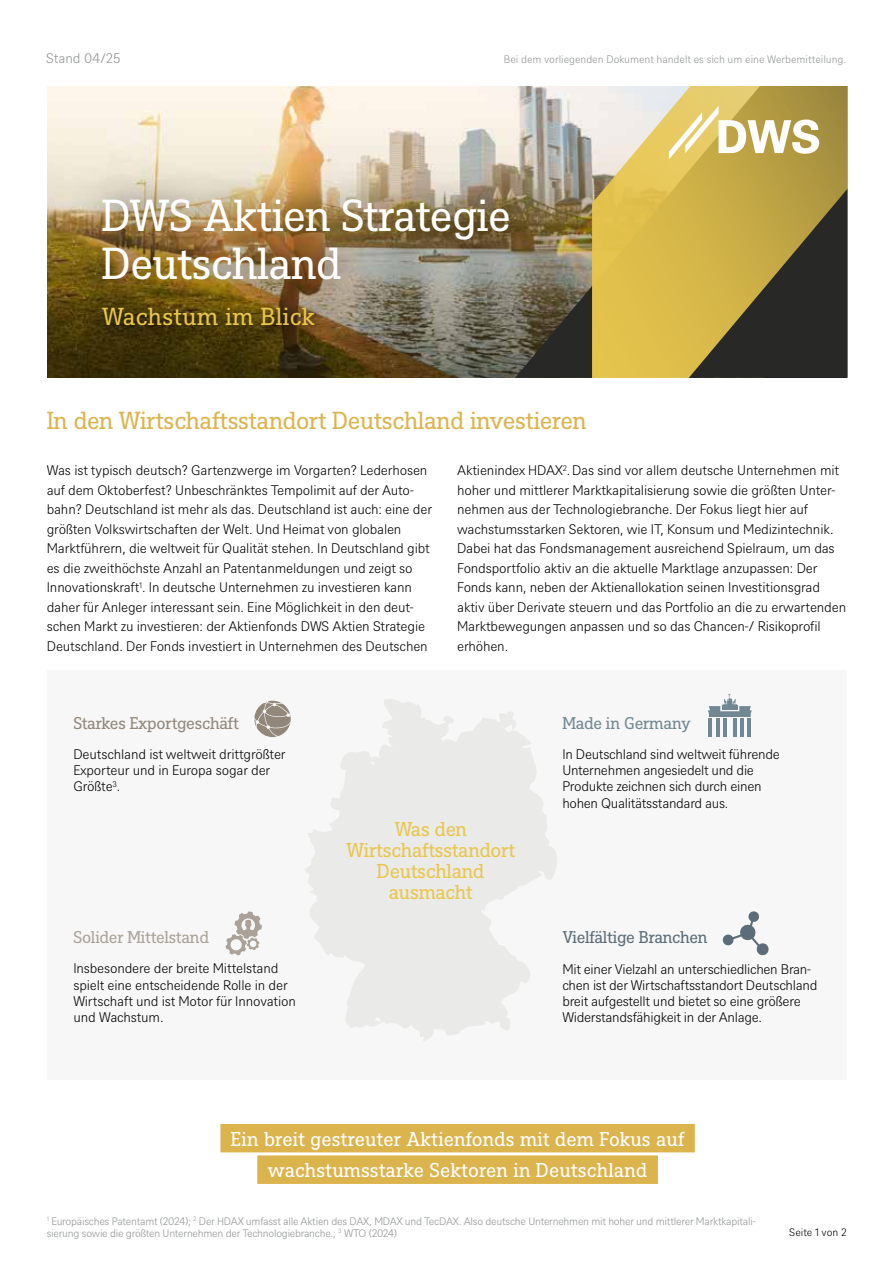
<style>
.page{position:relative;width:893px;height:1263px;background:#fff}
.page>*{position:absolute;margin:0;border:0;box-sizing:border-box;transform-origin:0 0}
.t1{font:43.5px/48px "DWS Slab";letter-spacing:-.015em;color:#fff}
.t2{font:24px "DWS Slab";letter-spacing:-.015em;color:#dcb44e}
.t3{font:24px "DWS Slab";letter-spacing:.01em;color:#e8c64d}
.t4{font:19.5px/31.5px "DWS Slab";color:#fff;text-align:center}
.t5{font:19.5px/21px "DWS Slab";letter-spacing:-.015em;color:#e8c64d;text-align:center}
.t6{font:16.5px "DWS Slab";letter-spacing:-.02em;color:#92877b}
.t7{font:16.5px "DWS Slab";letter-spacing:-.02em;color:#5b6d78}
.t8{font:16.5px "DWS Slab";letter-spacing:-.02em;color:#aaa298}
.t9{font:16.5px "DWS Slab";letter-spacing:-.015em;color:#718893}
.t10{font:300 13.5px/19.5px "DWS Sans";letter-spacing:-.015em;color:#000}
.t11{font:300 13.5px "DWS Sans";color:#919393}
.t12{font:300 10.5px/12px "DWS Sans";letter-spacing:-.02em;color:#919393}
.t13{font:300 10.5px "DWS Sans";color:#000}
</style>
<div class="page">
<div style="left:47px;top:670px;width:800px;height:410px;background:#f7f7f7"></div>
<svg style="left:305px;top:699px;width:252px;height:342px;fill:#eaeae9"></svg>
<svg style="left:254px;top:701px;width:37px;height:36px"></svg>
<svg style="left:225px;top:911px;width:37px;height:44px"></svg>
<svg style="left:722px;top:911px;width:47px;height:45px"></svg>
<svg style="left:708px;top:694px;width:44px;height:23px"></svg>
<hr style="left:709px;top:719px;width:3px;height:18px;background:#718893">
<hr style="left:716px;top:719px;width:3px;height:18px;background:#718893">
<hr style="left:723px;top:719px;width:3px;height:18px;background:#718893">
<hr style="left:748px;top:719px;width:3px;height:18px;background:#718893">
<hr style="left:740px;top:719px;width:4px;height:18px;background:#718893">
<hr style="left:733px;top:719px;width:4px;height:18px;background:#718893">
<div style="left:220px;top:1124px;width:475px;height:28px;background:#dcb44e"></div>
<div style="left:257px;top:1155px;width:401px;height:29px;background:#dcb44e"></div>
<img style="left:48px;top:86px;width:467px;height:292px">
<img style="left:515px;top:86px;width:77px;height:292px">
<svg style="left:592px;top:86px;width:256px;height:292px;background:#ae9950"></svg>
<div style="left:72px;top:167px;width:468px;height:146px;background:#000;opacity:.67"></div>
<svg style="left:92px;top:297px;width:237px;height:46px;background:#534010"></svg>
<svg style="left:669px;top:106px;width:150px;height:54px"></svg>
<p class="t11" style="left:46px;top:50px;width:76px">Stand 04/25</p>
<p class="t12" style="left:504px;top:53px;width:344px">Bei dem vorliegenden Dokument handelt es sich um eine Werbemitteilung.</p>
<h1 class="t1" style="left:102px;top:189px;width:411px">DWS Aktien Strategie<br>Deutschland</h1>
<h2 class="t3" style="left:102px;top:300px;width:215px">Wachstum im Blick</h2>
<h2 class="t2" style="left:47px;top:404px;width:541px">In den Wirtschaftsstandort Deutschland investieren</h2>
<p class="t10" style="left:47px;top:460px;width:387px">Was ist typisch deutsch? Gartenzwerge im Vorgarten? Lederhosen auf dem Oktoberfest? Unbeschränktes Tempolimit auf der Auto&shy;bahn? Deutschland ist mehr als das. Deutschland ist auch: eine der größten Volkswirtschaften der Welt. Und Heimat von globalen Marktführern, die weltweit für Qualität stehen. In Deutschland gibt es die zweithöchste Anzahl an Patentanmeldungen und zeigt so Innovationskraft<sup>1</sup>. In deutsche Unternehmen zu investieren kann daher für Anleger interessant sein. Eine Möglichkeit in den deut&shy;schen Markt zu investieren: der Aktienfonds DWS Aktien Strategie Deutschland. Der Fonds investiert in Unternehmen des Deutschen</p>
<p class="t10" style="left:457px;top:460px;width:391px">Aktienindex HDAX<sup>2</sup>.Das sind vor allem deutsche Unternehmen mit hoher und mittlerer Marktkapitalisierung sowie die größten Unter&shy;nehmen aus der Technologiebranche. Der Fokus liegt hier auf wachstumsstarken Sektoren, wie IT, Konsum und Medizintechnik.<br>Dabei hat das Fondsmanagement ausreichend Spielraum, um das Fondsportfolio aktiv an die aktuelle Marktlage anzupassen: Der Fonds kann, neben der Aktienallokation seinen Investitionsgrad aktiv über Derivate steuern und das Portfolio an die zu erwartenden Marktbewegungen anpassen und so das Chancen-/ Risikoprofil erhöhen.</p>
<p class="t6" style="left:73px;top:711px;width:167px">Starkes Exportgeschäft</p>
<p class="t9" style="left:562px;top:711px;width:130px">Made in Germany</p>
<p class="t10" style="left:73px;top:745px;width:214px;line-height:16.2px">Deutschland ist weltweit drittgrößter<br>Exporteur und in Europa sogar der<br>Größte<sup>3</sup>.</p>
<p class="t10" style="left:562px;top:745px;width:219px;line-height:16.2px">In Deutschland sind weltweit führende Unternehmen angesiedelt und die Produkte zeichnen sich durch einen hohen Qualitätsstandard aus.</p>
<h3 class="t5" style="left:346px;top:818px;width:171px">Was den<br>Wirtschaftsstandort<br>Deutschland ausmacht</h3>
<p class="t8" style="left:73px;top:926px;width:137px">Solider Mittelstand</p>
<p class="t7" style="left:562px;top:926px;width:147px">Vielfältige Branchen</p>
<p class="t10" style="left:73px;top:960px;width:224px;line-height:16.2px">Insbesondere der breite Mittelstand spielt eine entscheidende Rolle in der<br>Wirtschaft und ist Motor für Innovation und Wachstum.</p>
<p class="t10" style="left:562px;top:960px;width:256px;line-height:16.2px">Mit einer Vielzahl an unterschiedlichen Bran&shy;chen ist der Wirtschaftsstandort Deutschland breit aufgestellt und bietet so eine größere Widerstandsfähigkeit in der Anlage.</p>
<h3 class="t4" style="left:231px;top:1122px;width:455px">Ein breit gestreuter Aktienfonds mit dem Fokus auf wachstumsstarke Sektoren in Deutschland</h3>
<p class="t12" style="left:47px;top:1214px;width:710px"><sup>1</sup> Europäisches Patentamt (2024); <sup>2</sup> Der HDAX umfasst alle Aktien des DAX, MDAX und TecDAX. Also deutsche Unternehmen mit hoher und mittlerer Marktkapitali&shy;sierung sowie die größten Unternehmen der Technologiebranche.; <sup>3</sup> WTO (2024)</p>
<p class="t13" style="left:789px;top:1225px;width:59px">Seite 1 von 2</p>
</div>
